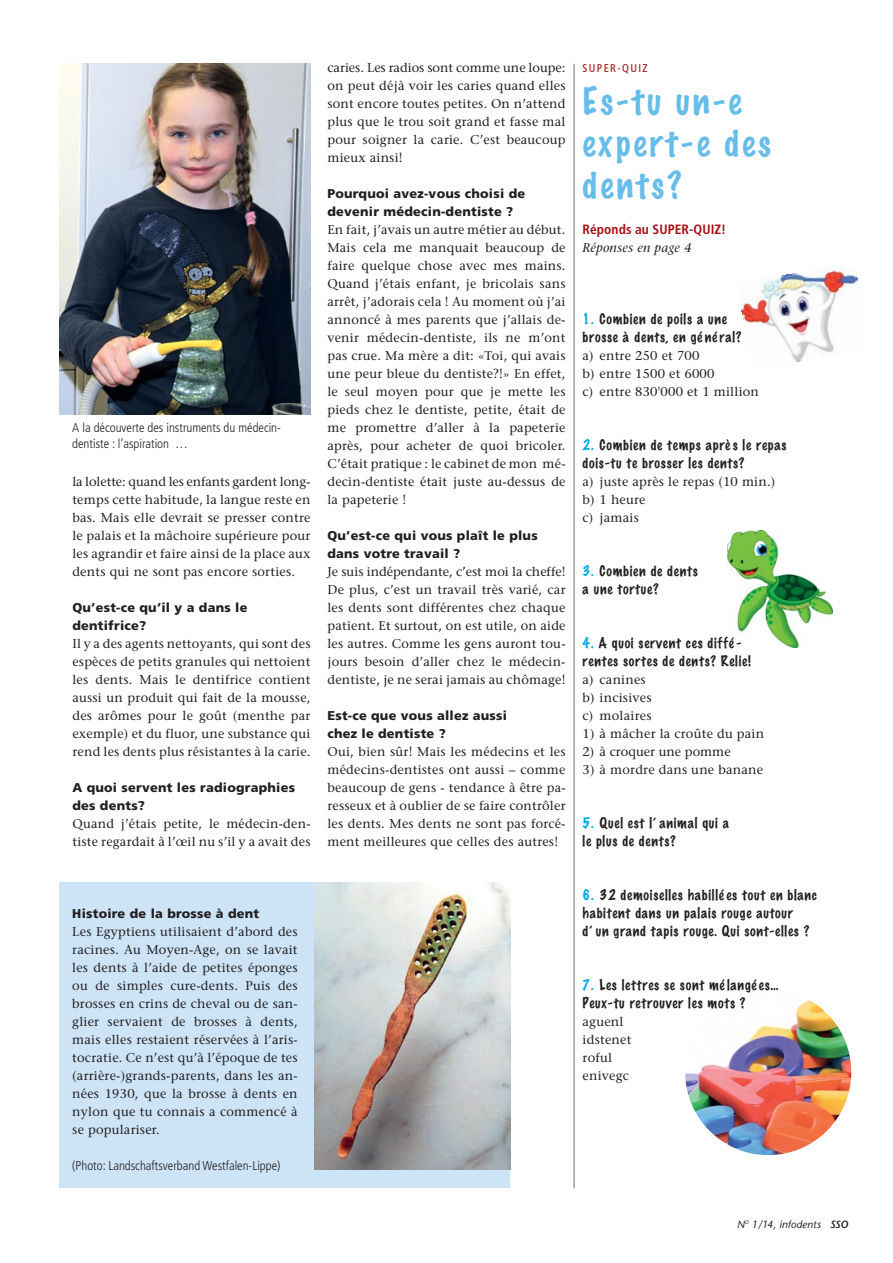
<style>
.page{position:relative;width:893px;height:1263px;background:#fff}
.page>*{position:absolute;margin:0;border:0;box-sizing:border-box;transform-origin:0 0}
.t1{font:100 34.5px/42px "Marker Felt";letter-spacing:.085em;color:#67bdea}
.t2{font:100 13.5px/18px "Marker Felt";letter-spacing:.055em;color:#231f20}
.t3{font:700 condensed 13.5px "Frutiger";letter-spacing:.005em;color:#a70e12}
.t4{font:12.75px/18px "Stone Serif";letter-spacing:.015em;color:#231f20;text-align:justify}
.t5{font:900 12.75px/18px "Frutiger";letter-spacing:.02em;color:#231f20}
.t6{font:300 condensed 12.75px/16.5px "Frutiger";color:#231f20}
.t7{font:italic 12.75px "Stone Serif";letter-spacing:.015em;color:#231f20}
.t8{font:condensed 11.25px "Frutiger";letter-spacing:.12em;color:#a70e12}
.t9{font:italic 10.5px "Stone Sans";letter-spacing:.01em;color:#231f20}
.s1{color:#00ace4}
.s2{font-weight:600}
</style>
<div class="page">
<hr style="left:574px;top:64px;width:1px;height:1124px;background:#6d6e70">
<img style="left:60px;top:64px;width:250px;height:351px">
<div style="left:60px;top:882px;width:450px;height:306px;background:#cce4f6"></div>
<img style="left:315px;top:882px;width:195px;height:288px">
<img style="left:685px;top:1000px;width:166px;height:155px">
<img style="left:727px;top:531px;width:106px;height:116px">
<img style="left:741px;top:268px;width:117px;height:94px">
<p class="t6" style="left:72px;top:420px;width:210px">A la découverte des instruments du médecin&shy;dentiste : l’aspiration …</p>
<p class="t4" style="left:72px;top:474px;width:240px">la lolette: quand les enfants gardent long&shy;temps cette habitude, la langue reste en bas. Mais elle devrait se presser contre le palais et la mâchoire supérieure pour les agrandir et faire ainsi de la place aux dents qui ne sont pas encore sorties.</p>
<p class="t5" style="left:72px;top:600px;width:177px">Qu’est-ce qu’il y a dans le dentifrice?</p>
<p class="t4" style="left:72px;top:636px;width:240px">Il y a des agents nettoyants, qui sont des espèces de petits granules qui nettoient les dents. Mais le dentifrice contient aussi un produit qui fait de la mousse, des arômes pour le goût (menthe par exemple) et du fluor, une substance qui rend les dents plus résistantes à la carie.</p>
<p class="t5" style="left:72px;top:779px;width:224px">A quoi servent les radiographies des dents?</p>
<p class="t4" style="left:72px;top:816px;width:240px">Quand j’étais petite, le médecin-den&shy;tiste regardait à l’œil nu s’il y a avait des</p>
<p class="t4" style="left:327px;top:60px;width:240px">caries. Les radios sont comme une loupe: on peut déjà voir les caries quand elles sont encore toutes petites. On n’attend plus que le trou soit grand et fasse mal pour soigner la carie. C’est beaucoup mieux ainsi!</p>
<p class="t5" style="left:327px;top:186px;width:199px">Pourquoi avez-vous choisi de devenir médecin-dentiste ?</p>
<p class="t4" style="left:327px;top:222px;width:240px">En fait, j’avais un autre métier au début.<br>Mais cela me manquait beaucoup de faire quelque chose avec mes mains.<br>Quand j’étais enfant, je bricolais sans arrêt, j’adorais cela ! Au moment où j’ai annoncé à mes parents que j’allais de&shy;venir médecin-dentiste, ils ne m’ont pas crue. Ma mère a dit: «Toi, qui avais une peur bleue du dentiste?!» En effet, le seul moyen pour que je mette les pieds chez le dentiste, petite, était de me promettre d’aller à la papeterie après, pour acheter de quoi bricoler.<br>C’était pratique : le cabinet de mon mé&shy;decin-dentiste était juste au-dessus de la papeterie !</p>
<p class="t5" style="left:327px;top:528px;width:212px">Qu’est-ce qui vous plaît le plus dans votre travail ?</p>
<p class="t4" style="left:327px;top:564px;width:240px">Je suis indépendante, c’est moi la cheffe!<br>De plus, c’est un travail très varié, car les dents sont différentes chez chaque patient. Et surtout, on est utile, on aide les autres. Comme les gens auront tou&shy;jours besoin d’aller chez le médecin&shy;dentiste, je ne serai jamais au chômage!</p>
<p class="t5" style="left:327px;top:708px;width:181px">Est-ce que vous allez aussi chez le dentiste ?</p>
<p class="t4" style="left:327px;top:744px;width:240px">Oui, bien sûr! Mais les médecins et les médecins-dentistes ont aussi – comme beaucoup de gens - tendance à être pa&shy;resseux et à oublier de se faire contrôler les dents. Mes dents ne sont pas forcé&shy;ment meilleures que celles des autres!</p>
<p class="t5" style="left:72px;top:906px;width:188px">Histoire de la brosse à dent</p>
<p class="t4" style="left:72px;top:924px;width:227px">Les Egyptiens utilisaient d’abord des racines. Au Moyen-Age, on se lavait les dents à l’aide de petites éponges ou de simples cure-dents. Puis des brosses en crins de cheval ou de san&shy;glier servaient de brosses à dents, mais elles restaient réservées à l’aris&shy;tocratie. Ce n’est qu’à l’époque de tes (arrière-)grands-parents, dans les an&shy;nées 1930, que la brosse à dents en nylon que tu connais a commencé à se populariser.</p>
<p class="t6" style="left:72px;top:1158px;width:210px">(Photo: Landschaftsverband Westfalen-Lippe)</p>
<p class="t8" style="left:583px;top:64px;width:67px">SUPER-QUIZ</p>
<h1 class="t1" style="left:583px;top:83px;width:190px">Es-tu un-e expert-e des dents?</h1>
<p class="t3" style="left:583px;top:224px;width:145px">Réponds au SUPER-QUIZ!</p>
<p class="t7" style="left:583px;top:243px;width:110px">Réponses en page 4</p>
<p class="t2" style="left:583px;top:311px;width:160px"><span class="s1">1.</span> Combien de poils a une brosse à dents, en général?</p>
<p class="t4" style="left:583px;top:348px;width:178px;text-align:left">a) entre 250 et 700<br>b) entre 1500 et 6000<br>c) entre 830'000 et 1 million</p>
<p class="t2" style="left:583px;top:437px;width:205px"><span class="s1">2.</span> Combien de temps après le repas dois-tu te brosser les dents?</p>
<p class="t4" style="left:583px;top:474px;width:194px;text-align:left">a) juste après le repas (10 min.) b) 1 heure<br>c) jamais</p>
<p class="t2" style="left:583px;top:563px;width:117px"><span class="s1">3.</span> Combien de dents a une tortue?</p>
<p class="t2" style="left:583px;top:635px;width:170px"><span class="s1">4.</span> A quoi servent ces diffé&shy;rentes sortes de dents? Relie!</p>
<p class="t4" style="left:583px;top:672px;width:70px;text-align:left">a) canines b) incisives c) molaires</p>
<p class="t4" style="left:583px;top:726px;width:183px">1) à mâcher la croûte du pain</p>
<p class="t4" style="left:583px;top:744px;width:150px">2) à croquer une pomme</p>
<p class="t4" style="left:583px;top:762px;width:182px">3) à mordre dans une banane</p>
<p class="t2" style="left:583px;top:815px;width:148px"><span class="s1">5.</span> Quel est l’ animal qui a le plus de dents?</p>
<p class="t2" style="left:583px;top:887px;width:236px"><span class="s1">6.</span> 32 demoiselles habillées tout en blanc habitent dans un palais rouge autour<br>d’ un grand tapis rouge. Qui sont-elles ?</p>
<p class="t2" style="left:583px;top:977px;width:198px"><span class="s1">7.</span> Les lettres se sont mé langé es…<br>Peux-tu retrouver les mots ?</p>
<p class="t4" style="left:583px;top:1014px;width:50px;text-align:left">aguenl idstenet roful enivegc</p>
<p class="t9" style="left:737px;top:1220px;width:113px">N<sup>O</sup> 1/14, infodents <span class="s2">SSO</span></p>
</div>
